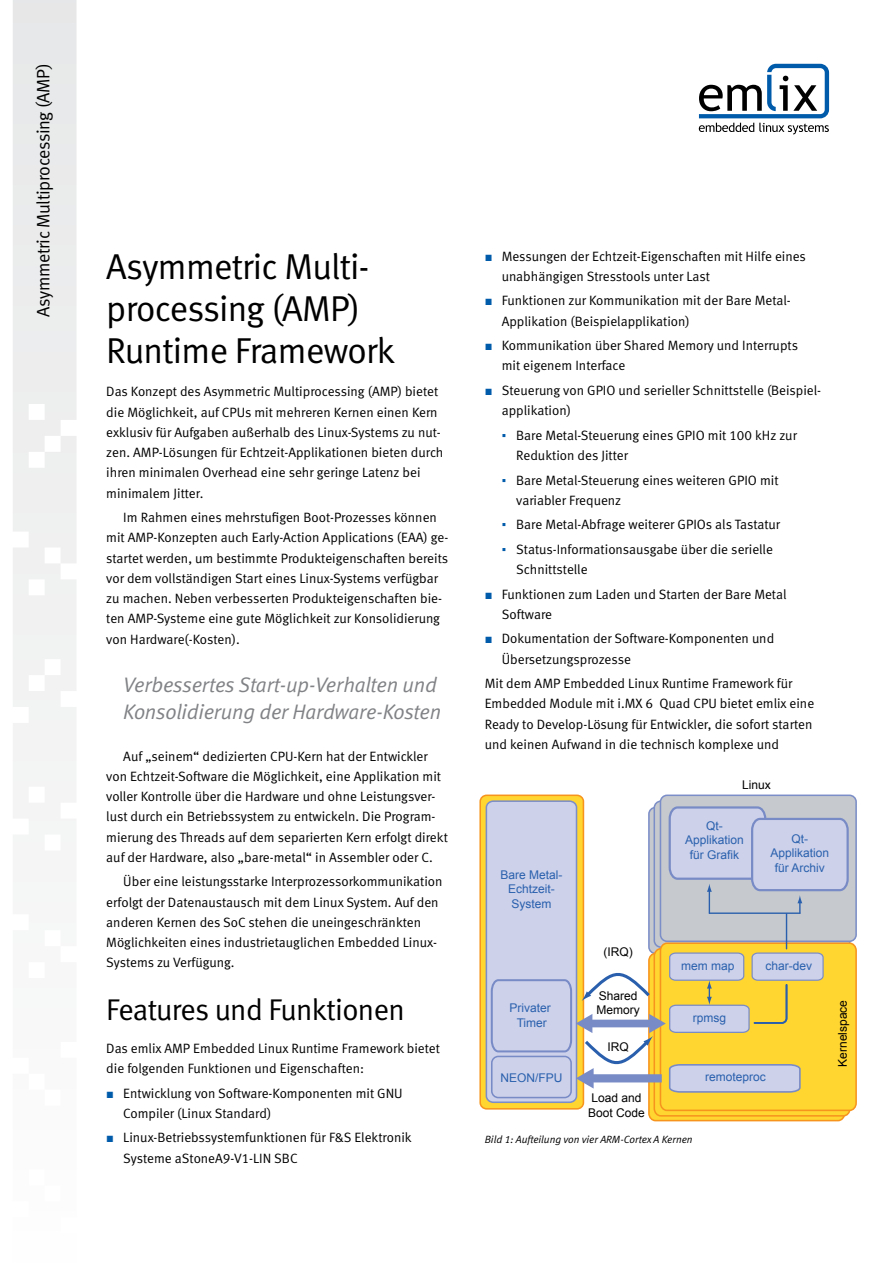
<style>
.page{position:relative;width:893px;height:1263px;background:#fff}
.page>*{position:absolute;margin:0;border:0;box-sizing:border-box;transform-origin:0 0}
.t1{font:36px "Meta Normal LF";letter-spacing:-.02em;color:#000}
.t2{font:30px "Meta Normal LF";letter-spacing:-.02em;color:#000}
.t3{font:italic 21px/27px "Meta Normal LF";letter-spacing:-.01em;color:#808285}
.t4{font:18px "Meta Normal LF";letter-spacing:-.02em;color:#000}
.t5{font:13.5px/20.2px "Meta Normal LF";color:#000}
.t6{font:13.5px "Arial";color:#005baa;scale:.95 1}
.t7{font:12px/14.4px "Arial";color:#2960ad;text-align:center}
.t8{font:12px/14.4px "Arial";color:#000}
.t9{font:italic 10.5px "Meta Normal LF";color:#000}
</style>
<div class="page">
<svg style="left:699px;top:64px;width:130px;height:70px"></svg>
<svg style="left:13px;top:0;width:64px;height:842px"></svg>
<div style="left:654px;top:801px;width:196px;height:146px;background:linear-gradient(to bottom,#c5c9ce,#c5c9ce);border-radius:7px"></div>
<div style="left:480px;top:795px;width:103px;height:314px;background:linear-gradient(to right,#fdd432,#fed431);border-radius:6px"></div>
<div style="left:479px;top:794px;width:105px;height:315px;border:2px solid #f7941e;border-radius:6px"></div>
<div style="left:486px;top:801px;width:90px;height:301px;background:#cdd1ea;border-radius:7px"></div>
<div style="left:486px;top:800px;width:91px;height:303px;border:2px solid #7c8ec7;border-radius:7px"></div>
<div style="left:491px;top:1056px;width:81px;height:42px;border:2px solid #798bc6;border-radius:7px"></div>
<div style="left:660px;top:943px;width:196px;height:167px;background:#ffd530;border-radius:7px"></div>
<div style="left:660px;top:942px;width:197px;height:169px;border:2px solid #f7941e;border-radius:7px"></div>
<div style="left:660px;top:795px;width:196px;height:146px;background:#c6cace;border-radius:7px"></div>
<div style="left:660px;top:794px;width:197px;height:148px;border:2px solid #7c8ec7;border-radius:7px"></div>
<hr style="left:786px;top:914px;width:1px;height:35px;background:#295fad">
<hr style="left:709px;top:912px;width:91px;height:2px;background:#295fad">
<svg style="left:668px;top:806px;width:181px;height:107px"></svg>
<svg style="left:490px;top:952px;width:334px;height:141px"></svg>
<h3 class="t4" style="left:33px;top:317px;width:255px;rotate:-90deg">Asymmetric Multiprocessing (AMP(</h3>
<h1 class="t1" style="left:106px;top:246px;width:265px">Asymmetric Multi-</h1>
<h1 class="t1" style="left:106px;top:288px;width:255px">processing (AMP(</h1>
<h1 class="t1" style="left:106px;top:330px;width:290px">Runtime Framework</h1>
<p class="t5" style="left:106px;top:381px;width:333px">Das Konzept des Asymmetric Multiprocessing (AMP) bietet die Möglichkeit, auf CPUs mit mehreren Kernen einen Kern</p>
<p class="t5" style="left:106px;top:442px;width:339px">zen. AMP-Lösungen für Echtzeit-Applikationen bieten durch</p>
<p class="t5" style="left:106px;top:422px;width:336px">exklusiv für Aufgaben außerhalb des Linux-Systems zu nut-</p>
<p class="t5" style="left:106px;top:462px;width:316px">ihren minimalen Overhead eine sehr geringe Latenz bei minimalem Jitter.</p>
<p class="t5" style="left:123px;top:507px;width:315px">Im Rahmen eines mehrstufigen Boot-Prozesses können</p>
<p class="t5" style="left:106px;top:548px;width:343px">startet werden, um bestimmte Produkteigenschaften bereits</p>
<p class="t5" style="left:106px;top:527px;width:343px">mit AMP-Konzepten auch Early-Action Applications (EAA) ge-</p>
<p class="t5" style="left:106px;top:568px;width:333px">vor dem vollständigen Start eines Linux-Systems verfügbar</p>
<p class="t5" style="left:106px;top:608px;width:335px">ten AMP-Systeme eine gute Möglichkeit zur Konsolidierung</p>
<p class="t5" style="left:106px;top:588px;width:337px">zu machen. Neben verbesserten Produkteigenschaften bie-</p>
<p class="t5" style="left:106px;top:629px;width:135px">von Hardware -( Kosten .(</p>
<h3 class="t3" style="left:123px;top:671px;width:319px">Verbessertes Start-up-Verhalten und<br>Konsolidierung der Hardware-Kosten</h3>
<p class="t5" style="left:106px;top:745px;width:336px;text-align:center">Auf „seinem“ dedizierten CPU-Kern hat der Entwickler<br>von Echtzeit-Software die Möglichkeit, eine Applikation mit</p>
<p class="t5" style="left:106px;top:786px;width:331px">voller Kontrolle über die Hardware und ohne Leistungsver-</p>
<p class="t5" style="left:106px;top:806px;width:331px">lust durch ein Betriebssystem zu entwickeln. Die Program-</p>
<p class="t5" style="left:106px;top:826px;width:343px">mierung des Threads auf dem separierten Kern erfolgt direkt</p>
<p class="t5" style="left:123px;top:845px;width:321px;line-height:24.5px;text-indent:-17px">auf der Hardware, also „bare-metal“ in Assembler oder .C<br>Über eine leistungsstarke Interprozessorkommunikation</p>
<p class="t5" style="left:106px;top:891px;width:334px">erfolgt der Datenaustausch mit dem Linux System. Auf den anderen Kernen des SoC stehen die uneingeschränkten</p>
<p class="t5" style="left:106px;top:952px;width:130px">Systems zu Verfügung.</p>
<p class="t5" style="left:106px;top:932px;width:332px">Möglichkeiten eines industrietauglichen Embedded Linux-</p>
<h2 class="t2" style="left:106px;top:992px;width:300px">Features und Funktionen</h2>
<p class="t5" style="left:106px;top:1038px;width:335px">Das emlix AMP Embedded Linux Runtime Framework bietet die folgenden Funktionen und Eigenschaften:</p>
<p class="t5" style="left:123px;top:1083px;width:281px">Entwicklung von Software-Komponenten mit GNU</p>
<p class="t6" style="left:106px;top:1084px;width:10px">■</p>
<p class="t6" style="left:106px;top:1129px;width:10px">■</p>
<p class="t5" style="left:123px;top:1101px;width:290px;line-height:24.5px">Compiler (Linux Standard(<br>Linux-Betriebssystemfunktionen für &amp;F S Elektronik</p>
<p class="t5" style="left:123px;top:1148px;width:176px">Systeme aStoneA9-V1-LIN SBC</p>
<p class="t6" style="left:485px;top:247px;width:10px">■</p>
<p class="t5" style="left:502px;top:246px;width:306px">Messungen der Echtzeit-Eigenschaften mit Hilfe eines</p>
<p class="t6" style="left:485px;top:292px;width:10px">■</p>
<p class="t5" style="left:502px;top:266px;width:210px">unabhängigen Stresstools unter Last</p>
<p class="t5" style="left:502px;top:311px;width:190px">Applikation (Beispielapplikation(</p>
<p class="t5" style="left:502px;top:290px;width:291px">Funktionen zur Kommunikation mit der Bare Metal-</p>
<p class="t6" style="left:485px;top:337px;width:10px">■</p>
<p class="t5" style="left:502px;top:335px;width:298px">Kommunikation über Shared Memory und Interrupts</p>
<p class="t6" style="left:485px;top:381px;width:10px">■</p>
<p class="t5" style="left:502px;top:355px;width:125px">mit eigenem Interface</p>
<p class="t5" style="left:502px;top:400px;width:71px">applikation(</p>
<p class="t5" style="left:502px;top:380px;width:321px">Steuerung von GPIO und serieller Schnittstelle (Beispiel-</p>
<p class="t6" style="left:502px;top:426px;width:6px">▪</p>
<p class="t5" style="left:516px;top:425px;width:282px">Bare Metal-Steuerung eines GPIO mit 100 kHz zur</p>
<p class="t6" style="left:502px;top:471px;width:6px">▪</p>
<p class="t5" style="left:516px;top:443px;width:264px;line-height:24.5px">Reduktion des Jitter<br>Bare Metal-Steuerung eines weiteren GPIO mit</p>
<p class="t6" style="left:502px;top:516px;width:6px">▪</p>
<p class="t5" style="left:516px;top:488px;width:265px;line-height:24.5px">variabler Frequenz<br>Bare Metal-Abfrage weiterer GPIOs als Tastatur</p>
<p class="t6" style="left:485px;top:585px;width:10px">■</p>
<p class="t5" style="left:516px;top:539px;width:258px">Status-Informationsausgabe über die serielle</p>
<p class="t6" style="left:502px;top:540px;width:6px">▪</p>
<p class="t5" style="left:502px;top:557px;width:286px;line-height:24.5px;text-indent:14px">Schnittstelle<br>Funktionen zum Laden und Starten der Bare Metal</p>
<p class="t5" style="left:502px;top:602px;width:274px;line-height:24.5px">Software<br>Dokumentation der Software-Komponenten und</p>
<p class="t6" style="left:485px;top:630px;width:10px">■</p>
<p class="t5" style="left:485px;top:646px;width:309px;line-height:24.5px;text-indent:17px">Übersetzungsprozesse<br>Mit dem AMP Embedded Linux Runtime Framework für</p>
<p class="t5" style="left:659px;top:693px;width:156px">Quad CPU bietet emlix eine</p>
<p class="t5" style="left:485px;top:693px;width:329px">Embedded Module mit .i MX 6<br>Ready to Develop-Lösung für Entwickler, die sofort starten und keinen Aufwand in die technisch komplexe und</p>
<p class="t7" style="left:500px;top:868px;width:63px">Bare Metal-</p>
<p class="t7" style="left:508px;top:882px;width:48px">Echtzeit-</p>
<p class="t7" style="left:511px;top:896px;width:41px">System</p>
<p class="t8" style="left:742px;top:777px;width:30px">Linux</p>
<p class="t7" style="left:706px;top:818px;width:18px">Qt-</p>
<p class="t7" style="left:690px;top:847px;width:51px">für Grafik</p>
<p class="t7" style="left:770px;top:846px;width:60px">Applikation</p>
<p class="t7" style="left:791px;top:832px;width:18px">Qt-</p>
<p class="t7" style="left:775px;top:860px;width:51px">für Archiv</p>
<p class="t7" style="left:685px;top:833px;width:60px">Applikation</p>
<p class="t7" style="left:509px;top:1001px;width:43px">Privater<br>Timer</p>
<p class="t7" style="left:500px;top:1070px;width:63px">NEON/FPU</p>
<p class="t8" style="left:603px;top:944px;width:31px">(IRQ(</p>
<p class="t8" style="left:596px;top:988px;width:45px">Shared<br>Memory</p>
<p class="t8" style="left:607px;top:1040px;width:23px">IRQ</p>
<p class="t8" style="left:588px;top:1091px;width:58px">Load and<br>Boot Code</p>
<p class="t7" style="left:681px;top:958px;width:55px">mem map</p>
<p class="t7" style="left:693px;top:1010px;width:35px">rpmsg</p>
<p class="t7" style="left:765px;top:958px;width:48px">char-dev</p>
<p class="t7" style="left:705px;top:1070px;width:62px">remoteproc</p>
<p class="t9" style="left:485px;top:1133px;width:209px">Bild 1: Aufteilung von vier ARM-Cortex A Kernen</p>
<p class="t8" style="left:836px;top:1066px;width:68px;rotate:-90deg">Kernelspace</p>
</div>
